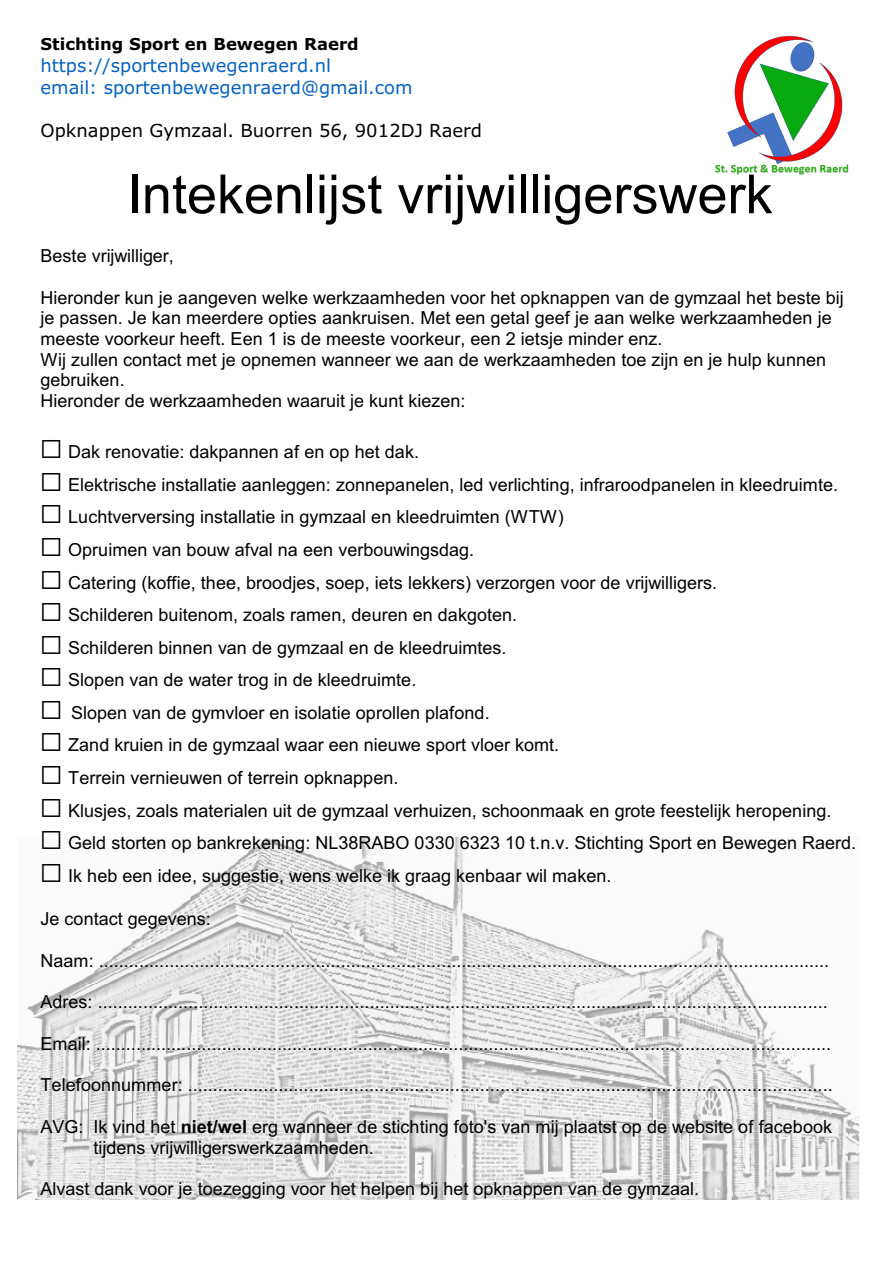
<style>
.page{position:relative;width:893px;height:1263px;background:#fff}
.page>*{position:absolute;margin:0;border:0;box-sizing:border-box;transform-origin:0 0}
.t1{font:54px "Arial";color:#000}
.t2{font:18px/32.5px "Arial";color:#000}
.t3{font:18px/21.8px "Verdana";color:#0563c2}
.t4{font:18px "Verdana";color:#000}
.t5{font:700 16.5px "Verdana";color:#000}
.s1{font-weight:700}
</style>
<div class="page">
<img style="left:18px;top:838px;width:842px;height:362px">
<img style="left:715px;top:35px;width:134px;height:140px">
<svg style="left:42px;top:838px;width:18px;height:11px"></svg>
<svg style="left:42px;top:864px;width:18px;height:18px"></svg>
<p class="t5" style="left:40px;top:38px;width:320px">Stichting Sport en Bewegen Raerd</p>
<p class="t3" style="left:40px;top:56px;width:374px">https://sportenbewegenraerd.nl<br>email: sportenbewegenraerd@gmail.com</p>
<p class="t4" style="left:40px;top:124px;width:443px">Opknappen Gymzaal. Buorren 56, 9012DJ Raerd</p>
<h1 class="t1" style="left:127px;top:174px;width:647px">Intekenlijst vrijwilligerswerk</h1>
<p class="t2" style="left:40px;top:241px;width:135px">Beste vrijwilliger,</p>
<p class="t2" style="left:40px;top:289px;width:805px;line-height:20.7px">Hieronder kun je aangeven welke werkzaamheden voor het opknappen van de gymzaal het beste bij je passen. Je kan meerdere opties aankruisen. Met een getal geef je aan welke werkzaamheden je meeste voorkeur heeft. Een 1 is de meeste voorkeur, een 2 ietsje minder enz.<br>Wij zullen contact met je opnemen wanneer we aan de werkzaamheden toe zijn en je hulp kunnen gebruiken.<br>Hieronder de werkzaamheden waaruit je kunt kiezen:</p>
<p class="t2" style="left:68px;top:437px;width:790px">Dak renovatie: dakpannen af en op het dak.<br>Elektrische installatie aanleggen: zonnepanelen, led verlichting, infraroodpanelen in kleedruimte.<br>Luchtverversing installatie in gymzaal en kleedruimten (WTW)<br>Opruimen van bouw afval na een verbouwingsdag.<br>Catering (koffie, thee, broodjes, soep, iets lekkers) verzorgen voor de vrijwilligers.<br>Schilderen buitenom, zoals ramen, deuren en dakgoten.<br>Schilderen binnen van de gymzaal en de kleedruimtes.<br>Slopen van de water trog in de kleedruimte.<br>Slopen van de gymvloer en isolatie oprollen plafond.<br>Zand kruien in de gymzaal waar een nieuwe sport vloer komt.<br>Terrein vernieuwen of terrein opknappen.<br>Klusjes, zoals materialen uit de gymzaal verhuizen, schoonmaak en grote feestelijk heropening.<br>Geld storten op bankrekening: NL38RABO 0330 6323 10 t.n.v. Stichting Sport en Bewegen Raerd.<br>Ik heb een idee, suggestie, wens welke ik graag kenbaar wil maken.</p>
<p class="t2" style="left:40px;top:904px;width:172px">Je contact gegevens:</p>
<p class="t2" style="left:40px;top:946px;width:790px">Naam: .................................................................................................................................................</p>
<p class="t2" style="left:40px;top:987px;width:789px">Adres: .................................................................................................................................................</p>
<p class="t2" style="left:40px;top:1028px;width:792px">Email: ..................................................................................................................................................</p>
<p class="t2" style="left:40px;top:1070px;width:794px">Telefoonnummer: ................................................................................................................................</p>
<p class="t2" style="left:93px;top:1118px;width:740px;line-height:20.7px;text-indent:-53px">AVG: Ik vind het <span class="s1">niet/wel</span> erg wanneer de stichting foto's van mij plaatst op de website of facebook tijdens vrijwilligerswerkzaamheden.</p>
<p class="t2" style="left:40px;top:1174px;width:660px">Alvast dank voor je toezegging voor het helpen bij het opknappen van de gymzaal.</p>
</div>
